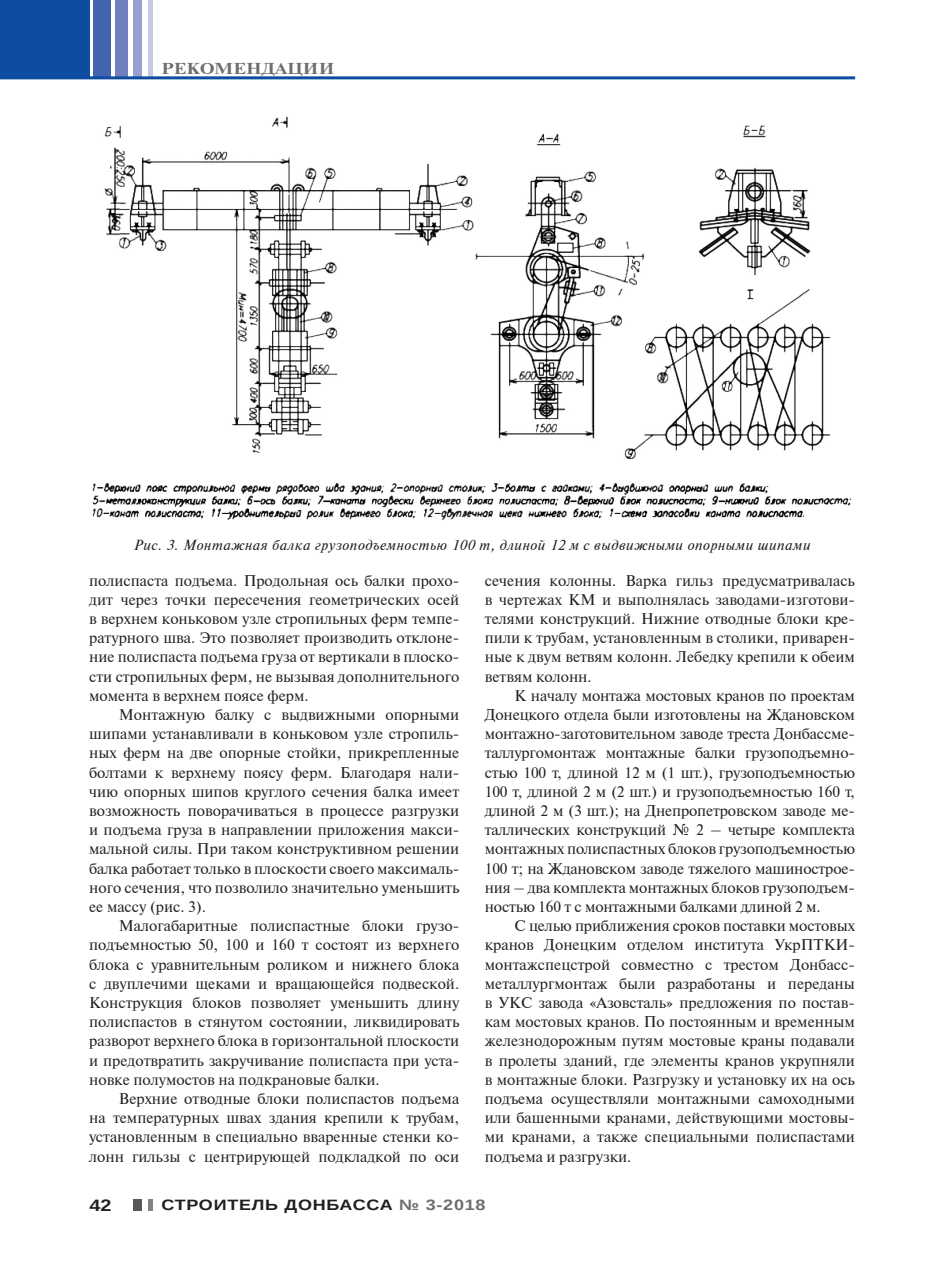
<style>
.page{position:relative;width:936px;height:1276px;background:#fff}
.page>*{position:absolute;margin:0;border:0;box-sizing:border-box;transform-origin:0 0}
.t1{font:700 16.5px "Arimo";color:#231f20;scale:1.2 1}
.t2{font:700 15.75px "Newton C";letter-spacing:.01em;color:#6c6d70;scale:1.2 1}
.t3{font:15.45px/19.2px "Newton C";color:#231f20;text-align:justify}
.t4{font:700 15px "Arimo";letter-spacing:.04em;color:#231f20;scale:1.2 1}
.t5{font:italic 14.55px "Newton C";letter-spacing:.04em;color:#231f20}
.s1{color:#6c6d70}
</style>
<div class="page">
<div style="left:0;top:0;width:89px;height:78px;background:#0d4ca0"></div>
<div style="left:93px;top:0;width:17px;height:78px;background:#4264af"></div>
<div style="left:115px;top:0;width:13px;height:78px;background:#6f7fbe"></div>
<div style="left:133px;top:0;width:9px;height:78px;background:#98a1d0"></div>
<div style="left:148px;top:0;width:5px;height:78px;background:#c6cae5"></div>
<hr style="left:0;top:76px;width:855px;height:3px;background:#0d4ca0">
<div style="left:133px;top:1199px;width:9px;height:11px;background:#57585a"></div>
<div style="left:148px;top:1199px;width:5px;height:11px;background:#808285"></div>
<img style="left:92px;top:116px;width:760px;height:404px">
<p class="t2" style="left:161px;top:60px;width:145px">РЕКОМЕНДАЦИИ</p>
<p class="t5" style="left:134px;top:537px;width:678px">Рис. 3. Монтажная балка грузоподъемностью 100 т, длиной 12 м с выдвижными опорными шипами</p>
<p class="t3" style="left:485px;top:570px;width:371px">сечения колонны. Варка гильз предусматривалась в чертежах КМ и выполнялась заводами-изготови&shy;телями конструкций. Нижние отводные блоки кре&shy;пили к трубам, установленным в столики, приварен&shy;ные к двум ветвям колонн. Лебедку крепили к обеим ветвям колонн.</p>
<p class="t3" style="left:485px;top:686px;width:371px;text-indent:30px">К началу монтажа мостовых кранов по проектам Донецкого отдела были изготовлены на Ждановском монтажно-заготовительном заводе треста Донбассме&shy;таллургомонтаж монтажные балки грузоподъемно&shy;стью 100 т, длиной 12 м (1 шт.), грузоподъемностью 100 т, длиной 2 м (2 шт.) и грузоподъемностью 160 т, длиной 2 м (3 шт.); на Днепропетровском заводе ме&shy;таллических конструкций № 2 – четыре комплекта монтажных полиспастных блоков грузоподъемностью 100 т; на Ждановском заводе тяжелого машинострое&shy;ния – два комплекта монтажных блоков грузоподъем&shy;ностью 160 т с монтажными балками длиной 2 м.</p>
<p class="t3" style="left:485px;top:916px;width:371px;text-align:left;text-indent:30px">С целью приближения сроков поставки мостовых кранов Донецким отделом института УкрПТКИ&shy;монтажспецстрой совместно с трестом Донбасс&shy;металлургмонтаж были разработаны и переданы в УКС завода «Азовсталь» предложения по постав&shy;кам мостовых кранов. По постоянным и временным железнодорожным путям мостовые краны подавали в пролеты зданий, где элементы кранов укрупняли в монтажные блоки. Разгрузку и установку их на ось подъема осуществляли монтажными самоходными или башенными кранами, действующими мостовы&shy;ми кранами, а также специальными полиспастами подъема и разгрузки.</p>
<p class="t3" style="left:89px;top:570px;width:371px">полиспаста подъема. Продольная ось балки прохо&shy;дит через точки пересечения геометрических осей в верхнем коньковом узле стропильных ферм темпе&shy;ратурного шва. Это позволяет производить отклоне&shy;ние полиспаста подъема груза от вертикали в плоско&shy;сти стропильных ферм, не вызывая дополнительного момента в верхнем поясе ферм.</p>
<p class="t3" style="left:89px;top:705px;width:371px;text-indent:30px">Монтажную балку с выдвижными опорными шипами устанавливали в коньковом узле стропиль&shy;ных ферм на две опорные стойки, прикрепленные болтами к верхнему поясу ферм. Благодаря нали&shy;чию опорных шипов круглого сечения балка имеет возможность поворачиваться в процессе разгрузки и подъема груза в направлении приложения макси&shy;мальной силы. При таком конструктивном решении балка работает только в плоскости своего максималь&shy;ного сечения, что позволило значительно уменьшить ее массу (рис. 3).</p>
<p class="t3" style="left:89px;top:916px;width:371px;text-indent:30px">Малогабаритные полиспастные блоки грузо&shy;подъемностью 50, 100 и 160 т состоят из верхнего блока с уравнительным роликом и нижнего блока с двуплечими щеками и вращающейся подвеской.<br>Конструкция блоков позволяет уменьшить длину полиспастов в стянутом состоянии, ликвидировать разворот верхнего блока в горизонтальной плоскости и предотвратить закручивание полиспаста при уста&shy;новке полумостов на подкрановые балки.</p>
<p class="t3" style="left:89px;top:1089px;width:371px;text-indent:30px">Верхние отводные блоки полиспастов подъема на температурных швах здания крепили к трубам, установленным в специально вваренные стенки ко&shy;лонн гильзы с центрирующей подкладкой по оси</p>
<p class="t1" style="left:89px;top:1193px;width:20px">42</p>
<p class="t4" style="left:161px;top:1195px;width:271px">СТРОИТЕЛЬ ДОНБАССА <span class="s1">№ 3-2018</span></p>
</div>
